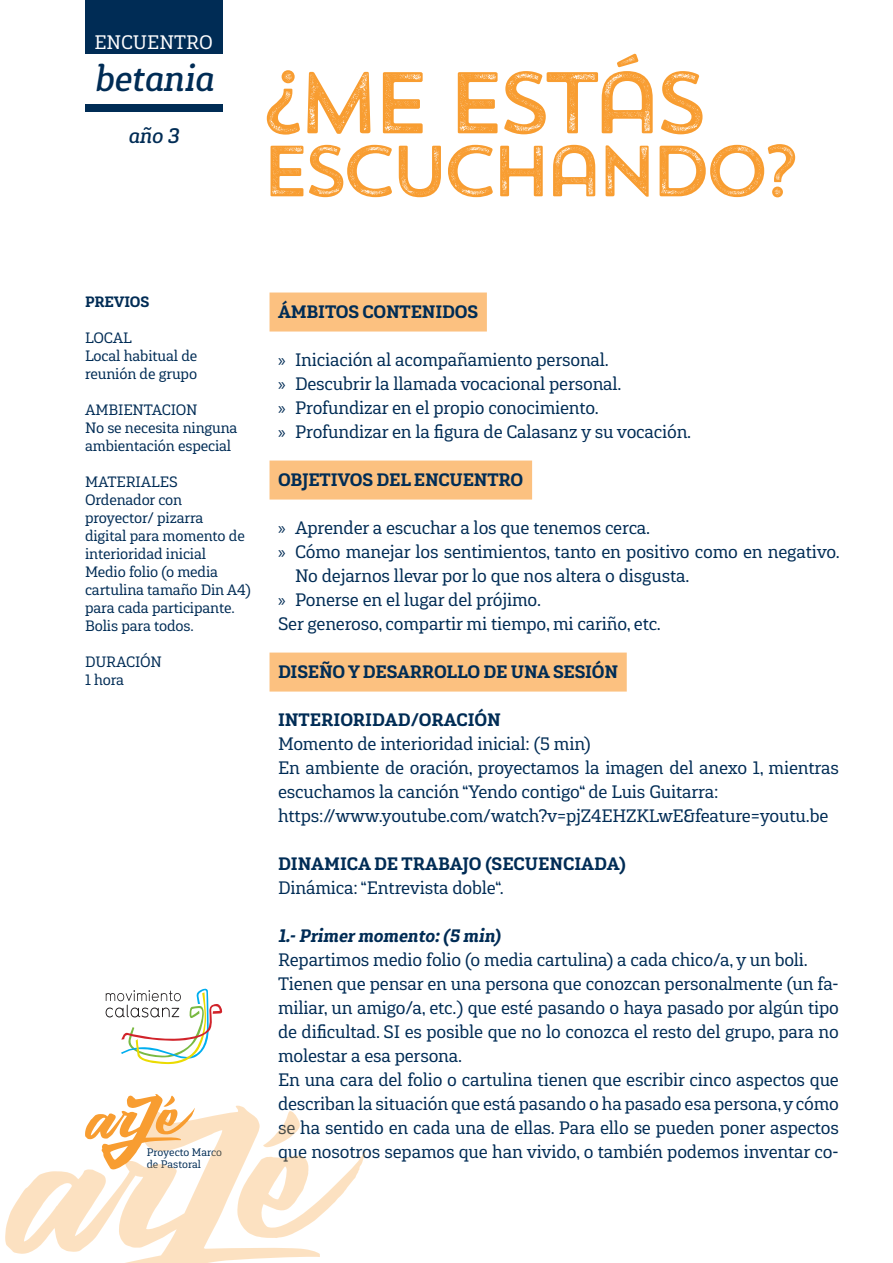
<style>
.page{position:relative;width:893px;height:1263px;background:#fff}
.page>*{position:absolute;margin:0;border:0;box-sizing:border-box;transform-origin:0 0}
.titulo{font:87px "Trend Rough Sans One";letter-spacing:-.14em;color:#f89d31}
.titulo-2{font:72px "Trend Rough Sans One";letter-spacing:-.14em;color:#f89d31}
.t1{font:italic 500 36px "Gaspo Slab";color:#002c55}
.t2{font:italic 500 21px "Gaspo Slab";color:#002c55}
.t3{font:19.5px "Gaspo Slab";color:#fff}
.t4{font:18px/24px "Gaspo Slab";letter-spacing:-.01em;color:#002c55}
.ladillo_especial{font:900 18px "Gaspo Slab";letter-spacing:-.01em;color:#002c55}
.ladillo{font:900 18px "Gaspo Slab";color:#002c55}
.ladillo2{font:italic 900 18px "Gaspo Slab";color:#002c55}
.nota_letaral{font:15px/18px "Gaspo Slab";letter-spacing:-.01em;color:#002c55}
.nota_letaral-2{font:900 15px "Gaspo Slab";letter-spacing:-.01em;color:#002c55}
.t5{font:10.8px "Gaspo Slab";color:#002c55}
.s1{font-family:"Myriad Pro"}
</style>
<div class="page">
<div style="left:270px;top:292px;width:217px;height:39px;background:#fcc180"></div>
<div style="left:270px;top:460px;width:262px;height:39px;background:#fcc180"></div>
<div style="left:270px;top:652px;width:357px;height:39px;background:#fcc180"></div>
<div style="left:85px;top:1px;width:137px;height:53px;background:#002c55"></div>
<div style="left:85px;top:104px;width:137px;height:8px;background:#002c55"></div>
<svg style="left:126px;top:1094px;width:49px;height:11px"></svg>
<svg style="left:5px;top:1105px;width:360px;height:158px"></svg>
<svg style="left:106px;top:988px;width:117px;height:76px"></svg>
<p class="t3" style="left:94px;top:30px;width:120px">ENCUENTRO</p>
<p class="t1" style="left:94px;top:55px;width:121px">betania</p>
<p class="t2" style="left:128px;top:122px;width:52px">año 3</p>
<p class="titulo" style="left:260px;top:47px;width:452px">¿ME ESTÁS</p>
<p class="titulo-2" style="left:260px;top:125px;width:542px">ESCUCHANDO?</p>
<p class="nota_letaral-2" style="left:85px;top:292px;width:66px">PREVIOS</p>
<p class="nota_letaral" style="left:85px;top:329px;width:49px">LOCAL</p>
<p class="nota_letaral" style="left:85px;top:347px;width:114px">Local habitual de reunión de grupo</p>
<p class="nota_letaral" style="left:85px;top:401px;width:114px">AMBIENTACION</p>
<p class="nota_letaral" style="left:85px;top:419px;width:154px">No se necesita ninguna ambientación especial</p>
<p class="nota_letaral" style="left:85px;top:473px;width:94px">MATERIALES</p>
<p class="nota_letaral" style="left:85px;top:491px;width:161px">Ordenador con proyector/ pizarra digital para momento de interioridad inicial</p>
<p class="nota_letaral" style="left:85px;top:563px;width:167px">Medio folio (o media cartulina tamaño Din A4) para cada participante.<br>Bolis para todos.</p>
<p class="nota_letaral" style="left:85px;top:653px;width:78px">DURACIÓN</p>
<p class="nota_letaral" style="left:85px;top:671px;width:41px">1 hora</p>
<p class="t5" style="left:147px;top:1145px;width:77px">Proyecto Marco</p>
<p class="t5" style="left:147px;top:1157px;width:56px">de Pastoral</p>
<p class="ladillo_especial" style="left:278px;top:300px;width:202px">ÁMBITOS CONTENIDOS</p>
<p class="t4" style="left:278px;top:348px;width:332px"><span class="s1">»</span> Iniciación al acompañamiento personal.</p>
<p class="t4" style="left:278px;top:372px;width:345px"><span class="s1">»</span> Descubrir la llamada vocacional personal.</p>
<p class="t4" style="left:278px;top:396px;width:322px"><span class="s1">»</span> Profundizar en el propio conocimiento.</p>
<p class="t4" style="left:278px;top:420px;width:415px"><span class="s1">»</span> Profundizar en la figura de Calasanz y su vocación.</p>
<p class="ladillo_especial" style="left:278px;top:468px;width:247px">OBJETIVOS DEL ENCUENTRO</p>
<p class="t4" style="left:278px;top:516px;width:374px"><span class="s1">»</span> Aprender a escuchar a los que tenemos cerca.</p>
<p class="t4" style="left:295px;top:540px;width:546px;text-indent:-17px"><span class="s1">»</span> Cómo manejar los sentimientos, tanto en positivo como en negativo.<br>No dejarnos llevar por lo que nos altera o disgusta.</p>
<p class="t4" style="left:278px;top:588px;width:265px"><span class="s1">»</span> Ponerse en el lugar del prójimo.</p>
<p class="t4" style="left:278px;top:612px;width:384px">Ser generoso, compartir mi tiempo, mi cariño, etc.</p>
<p class="ladillo_especial" style="left:278px;top:660px;width:342px">DISEÑO Y DESARROLLO DE UNA SESIÓN</p>
<p class="ladillo" style="left:278px;top:708px;width:224px">INTERIORIDAD/ORACIÓN</p>
<p class="t4" style="left:278px;top:732px;width:314px">Momento de interioridad inicial: (5 min)</p>
<p class="t4" style="left:278px;top:756px;width:562px">En ambiente de oración, proyectamos la imagen del anexo 1, mientras escuchamos la canción “Yendo contigo“ de Luis Guitarra:</p>
<p class="t4" style="left:278px;top:804px;width:552px">https://www.youtube.com/watch?v=pjZ4EHZKLwE&amp;feature=youtu.be</p>
<p class="ladillo" style="left:278px;top:852px;width:349px">DINAMICA DE TRABAJO (SECUENCIADA)</p>
<p class="t4" style="left:278px;top:876px;width:227px">Dinámica: “Entrevista doble“.</p>
<p class="ladillo2" style="left:278px;top:924px;width:224px">1.- Primer momento: (5 min)</p>
<p class="t4" style="left:278px;top:948px;width:531px">Repartimos medio folio (o media cartulina) a cada chico/a, y un boli.</p>
<p class="t4" style="left:278px;top:972px;width:562px;text-align:justify">Tienen que pensar en una persona que conozcan personalmente (un fa&shy;miliar, un amigo/a, etc.) que esté pasando o haya pasado por algún tipo de dificultad. SI es posible que no lo conozca el resto del grupo, para no molestar a esa persona.</p>
<p class="t4" style="left:278px;top:1068px;width:562px;text-align:justify">En una cara del folio o cartulina tienen que escribir cinco aspectos que describan la situación que está pasando o ha pasado esa persona, y cómo se ha sentido en cada una de ellas. Para ello se pueden poner aspectos que nosotros sepamos que han vivido, o también podemos inventar co-</p>
</div>
